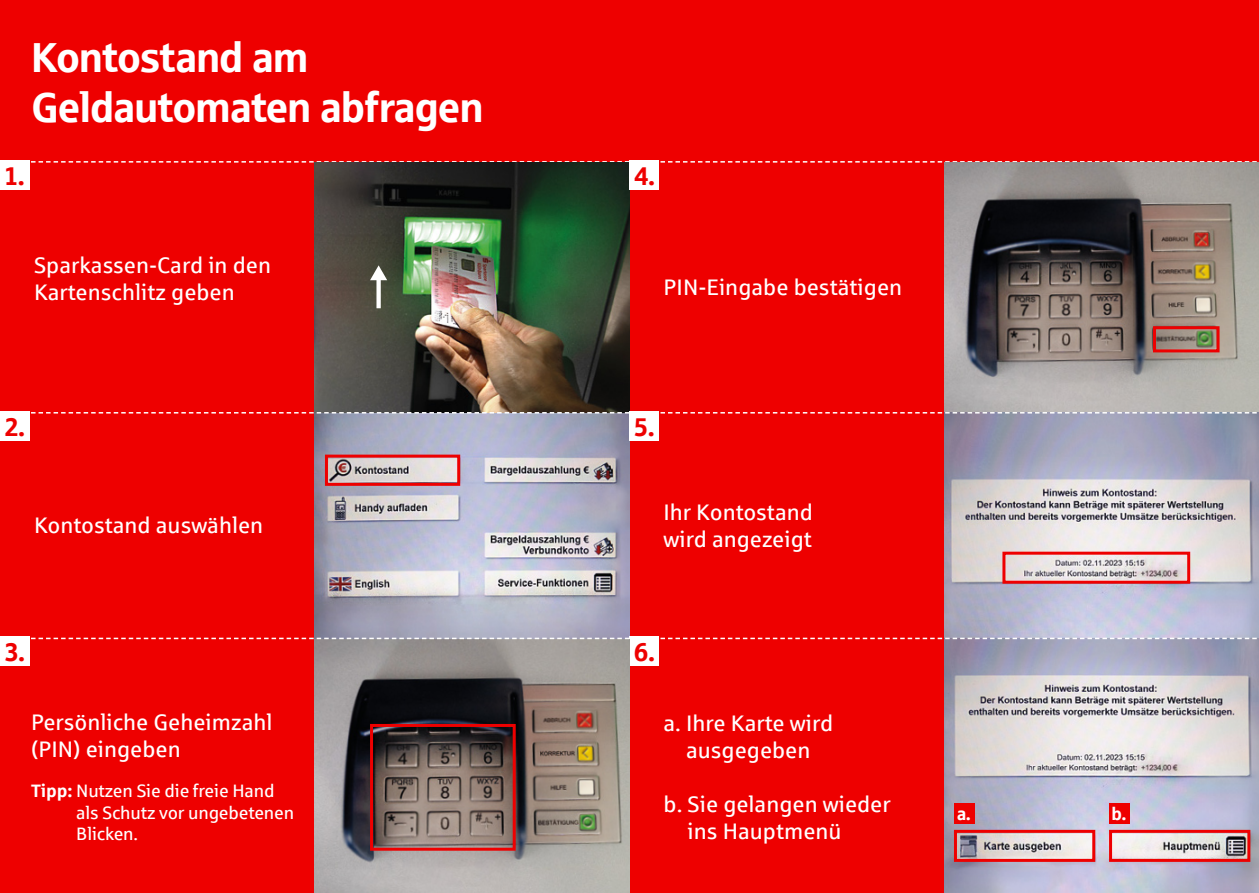
<style>
.page{position:relative;width:1259px;height:893px;background:#e00}
.page>*{position:absolute;margin:0;border:0;box-sizing:border-box;transform-origin:0 0}
.t1{font:42px/50.4px "Sparkasse Head";color:#fff}
.t2{font:25.8px "Sparkasse Head";color:#e00}
.t3{font:22.5px/27px "Sparkasse Rg";color:#fff}
.t4{font:18px/21.6px "Sparkasse Rg";letter-spacing:-.01em;color:#fff}
.t5{font:18px "Sparkasse Head";color:#fff}
.s1{font-weight:700}
</style>
<div class="page">
<img style="left:315px;top:163px;width:314px;height:730px">
<svg style="left:31px;top:161px;width:598px;height:2px"></svg>
<svg style="left:660px;top:161px;width:599px;height:2px"></svg>
<div style="left:325px;top:455px;width:135px;height:31px;border:3px solid #e00"></div>
<div style="left:0;top:411px;width:29px;height:30px;background:#fff"></div>
<div style="left:629px;top:637px;width:29px;height:29px;background:#fff"></div>
<div style="left:0;top:637px;width:29px;height:29px;background:#fff"></div>
<div style="left:0;top:161px;width:29px;height:29px;background:#fff"></div>
<div style="left:629px;top:411px;width:29px;height:30px;background:#fff"></div>
<div style="left:629px;top:161px;width:29px;height:29px;background:#fff"></div>
<svg style="left:370px;top:265px;width:17px;height:43px"></svg>
<div style="left:370px;top:724px;width:146px;height:127px;border:3px solid #e00"></div>
<img style="left:944px;top:163px;width:315px;height:249px">
<svg style="left:944px;top:414px;width:315px;height:224px;background:#bbbac7"></svg>
<div style="left:1153px;top:326px;width:66px;height:26px;border:3px solid #e00"></div>
<div style="left:1002px;top:552px;width:188px;height:32px;border:3px solid #e00"></div>
<svg style="left:944px;top:639px;width:315px;height:254px;background:#c0becb"></svg>
<div style="left:954px;top:830px;width:141px;height:32px;border:3px solid #e00"></div>
<div style="left:1109px;top:830px;width:141px;height:32px;border:3px solid #e00"></div>
<div style="left:954px;top:803px;width:20px;height:21px;background:#e00"></div>
<div style="left:1109px;top:803px;width:20px;height:21px;background:#e00"></div>
<svg style="left:31px;top:638px;width:598px;height:1px"></svg>
<svg style="left:660px;top:638px;width:599px;height:1px"></svg>
<svg style="left:31px;top:412px;width:598px;height:2px"></svg>
<svg style="left:660px;top:412px;width:599px;height:2px"></svg>
<h1 class="t1" style="left:32px;top:30px;width:453px">Kontostand am<br>Geldautomaten abfragen</h1>
<p class="t2" style="left:5px;top:159px;width:21px">1.</p>
<p class="t3" style="left:34px;top:251px;width:239px">Sparkassen-Card in den<br>Kartenschlitz geben</p>
<p class="t2" style="left:634px;top:159px;width:22px">4.</p>
<p class="t3" style="left:663px;top:273px;width:240px">PIN-Eingabe bestätigen</p>
<p class="t2" style="left:5px;top:410px;width:22px">2.</p>
<p class="t3" style="left:34px;top:511px;width:231px">Kontostand auswählen</p>
<p class="t2" style="left:634px;top:410px;width:22px">5.</p>
<p class="t3" style="left:663px;top:498px;width:151px">Ihr Kontostand wird angezeigt</p>
<p class="t2" style="left:5px;top:635px;width:22px">3.</p>
<p class="t2" style="left:634px;top:635px;width:22px">6.</p>
<p class="t3" style="left:31px;top:708px;width:243px">Persönliche Geheimzahl (PIN) eingeben</p>
<p class="t4" style="left:76px;top:779px;width:219px;text-indent:-45px"><span class="s1">Tipp:</span> Nutzen Sie die freie Hand als Schutz vor ungebetenen<br>Blicken.</p>
<p class="t3" style="left:663px;top:709px;width:171px;text-align:center">a. Ihre Karte wird ausgegeben</p>
<p class="t3" style="left:687px;top:790px;width:205px;text-indent:-24px">b. Sie gelangen wieder ins Hauptmenü</p>
<p class="t5" style="left:957px;top:803px;width:15px">a.</p>
<p class="t5" style="left:1112px;top:803px;width:16px">b.</p>
</div>
